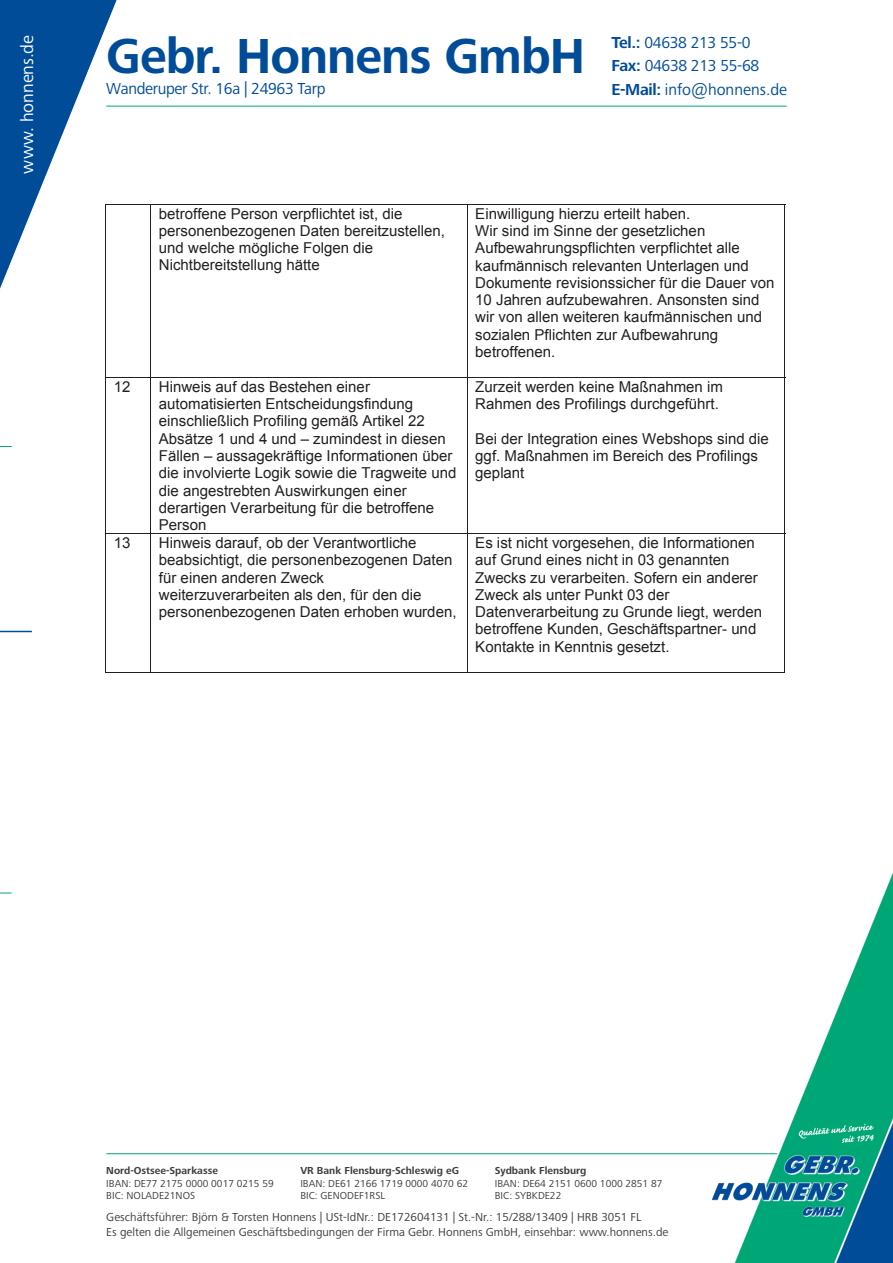
<style>
.page{position:relative;width:893px;height:1263px;background:#fff}
.page>*{position:absolute;margin:0;border:0;box-sizing:border-box;transform-origin:0 0}
.t1{font:700 51px "Frutiger Next Pro";letter-spacing:-.02em;color:#014c98}
.t2{font:18px "Frutiger Next Pro";letter-spacing:-.005em;color:#fff}
.t3{font:16.5px/23.2px "Frutiger Next Pro";letter-spacing:-.02em;color:#014c98}
.t4{font:15px/17.2px "Arial";color:#231f20}
.t5{font:12px/15px "Frutiger Next Pro";color:#3e3e3f}
.t6{font:10.5px/12.6px "Frutiger Next Pro";color:#3e3e3f}
.s1{font-weight:700}
</style>
<div class="page">
<hr style="left:106px;top:1153px;width:685px;height:1px;background:#00a776">
<svg style="left:0;top:893px;width:12px;height:1px"></svg>
<hr style="left:0;top:631px;width:32px;height:1px;background:#014c98">
<hr style="left:106px;top:106px;width:681px;height:1px;background:#00a776">
<img style="left:706px;top:872px;width:187px;height:391px">
<svg style="left:0;top:0;width:117px;height:290px"></svg>
<hr style="left:105px;top:204px;width:680px;height:1px;background:#231f20">
<hr style="left:105px;top:205px;width:1px;height:172px;background:#231f20">
<hr style="left:151px;top:205px;width:1px;height:172px;background:#231f20">
<hr style="left:467px;top:205px;width:1px;height:172px;background:#231f20">
<hr style="left:785px;top:205px;width:1px;height:172px;background:#231f20">
<hr style="left:105px;top:377px;width:680px;height:1px;background:#231f20">
<hr style="left:105px;top:378px;width:1px;height:155px;background:#231f20">
<hr style="left:151px;top:378px;width:1px;height:155px;background:#231f20">
<hr style="left:467px;top:378px;width:1px;height:155px;background:#231f20">
<hr style="left:785px;top:378px;width:1px;height:155px;background:#231f20">
<hr style="left:105px;top:533px;width:680px;height:1px;background:#231f20">
<hr style="left:105px;top:534px;width:1px;height:139px;background:#231f20">
<hr style="left:105px;top:672px;width:46px;height:1px;background:#231f20">
<hr style="left:151px;top:534px;width:1px;height:139px;background:#231f20">
<hr style="left:151px;top:672px;width:316px;height:1px;background:#231f20">
<hr style="left:467px;top:534px;width:1px;height:139px;background:#231f20">
<hr style="left:468px;top:672px;width:317px;height:1px;background:#231f20">
<hr style="left:785px;top:534px;width:1px;height:139px;background:#231f20">
<p class="t2" style="left:17px;top:174px;width:140px;rotate:-90deg">www. honnens.de</p>
<p class="t1" style="left:106px;top:27px;width:480px">Gebr. Honnens GmbH</p>
<p class="t3" style="left:106px;top:77px;width:221px">Wanderuper Str. 16a | 24963 Tarp</p>
<p class="t3" style="left:611px;top:31px;width:177px"><span class="s1">Tel.:</span> 04638 213 55-0<br><span class="s1">Fax:</span> 04638 213 55-68<br><span class="s1">E-Mail:</span> info@honnens.de</p>
<p class="t4" style="left:159px;top:205px;width:287px">betroffene Person verpflichtet ist, die personenbezogenen Daten bereitzustellen, und welche mögliche Folgen die Nichtbereitstellung hätte</p>
<p class="t4" style="left:475px;top:205px;width:301px">Einwilligung hierzu erteilt haben.<br>Wir sind im Sinne der gesetzlichen Aufbewahrungspflichten verpflichtet alle kaufmännisch relevanten Unterlagen und Dokumente revisionssicher für die Dauer von 10 Jahren aufzubewahren. Ansonsten sind wir von allen weiteren kaufmännischen und sozialen Pflichten zur Aufbewahrung betroffenen.</p>
<p class="t4" style="left:114px;top:378px;width:18px">12</p>
<p class="t4" style="left:159px;top:378px;width:299px">Hinweis auf das Bestehen einer automatisierten Entscheidungsfindung einschließlich Profiling gemäß Artikel 22<br>Absätze 1 und 4 und – zumindest in diesen Fällen – aussagekräftige Informationen über die involvierte Logik sowie die Tragweite und die angestrebten Auswirkungen einer derartigen Verarbeitung für die betroffene Person</p>
<p class="t4" style="left:475px;top:378px;width:249px">Zurzeit werden keine Maßnahmen im<br>Rahmen des Profilings durchgeführt.</p>
<p class="t4" style="left:475px;top:430px;width:295px">Bei der Integration eines Webshops sind die ggf. Maßnahmen im Bereich des Profilings geplant</p>
<p class="t4" style="left:114px;top:534px;width:18px">13</p>
<p class="t4" style="left:159px;top:534px;width:299px">Hinweis darauf, ob der Verantwortliche beabsichtigt, die personenbezogenen Daten für einen anderen Zweck weiterzuverarbeiten als den, für den die personenbezogenen Daten erhoben wurden,</p>
<p class="t4" style="left:475px;top:534px;width:288px">Es ist nicht vorgesehen, die Informationen auf Grund eines nicht in 03 genannten Zwecks zu verarbeiten. Sofern ein anderer Zweck als unter Punkt 03 der Datenverarbeitung zu Grunde liegt, werden betroffene Kunden, Geschäftspartner- und Kontakte in Kenntnis gesetzt.</p>
<p class="t6" style="left:106px;top:1164px;width:169px"><span class="s1">Nord-Ostsee-Sparkasse<br></span>IBAN: DE77 2175 0000 0017 0215 59<br>BIC: NOLADE21NOS</p>
<p class="t6" style="left:300px;top:1164px;width:169px"><span class="s1">VR Bank Flensburg-Schleswig eG<br></span>IBAN: DE61 2166 1719 0000 4070 62<br>BIC: GENODEF1RSL</p>
<p class="t6" style="left:495px;top:1164px;width:169px"><span class="s1">Sydbank Flensburg<br></span>IBAN: DE64 2151 0600 1000 2851 87<br>BIC: SYBKDE22</p>
<p class="t5" style="left:106px;top:1210px;width:564px">Geschäftsführer: Björn &amp; Torsten Honnens | USt-IdNr.: DE172604131 | St.-Nr.: 15/288/13409 | HRB 3051 FL<br>Es gelten die Allgemeinen Geschäftsbedingungen der Firma Gebr. Honnens GmbH, einsehbar: www.honnens.de</p>
</div>
